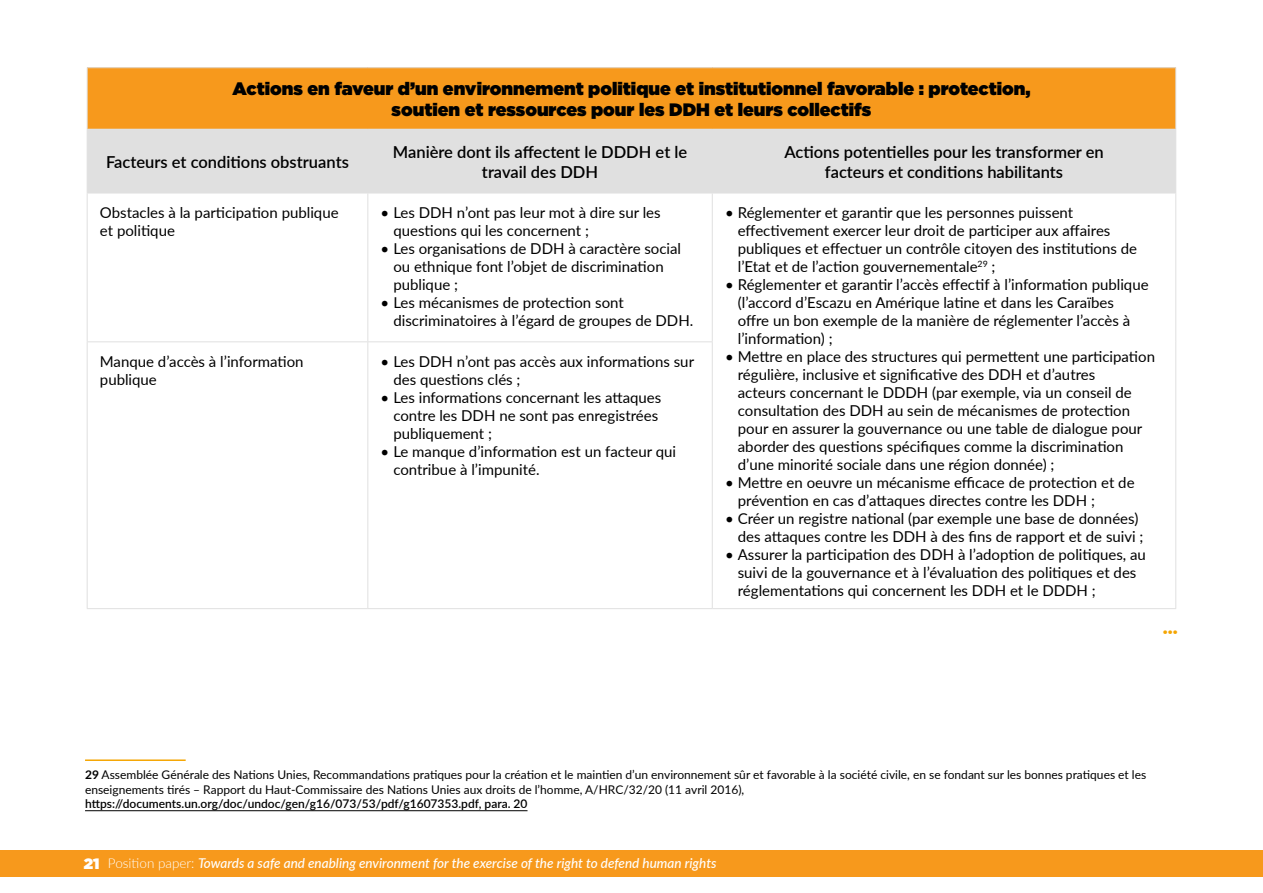
<style>
.page{position:relative;width:1263px;height:893px;background:#fff}
.page>*{position:absolute;margin:0;border:0;box-sizing:border-box;transform-origin:0 0}
.t1{font:900 21px "Lato";color:#f5a603}
.t2{font:900 18px "Gotham";color:#000}
.t3{font:600 16.5px "Lato";color:#000}
.t4{font:15px/18px "Lato";color:#000}
.t5{font:italic 500 13.5px "Lato";color:#fff}
.t6{font:12px/14.4px "Lato";color:#000}
.t7{font:600 12px "Lato";color:#000}
.s1{font-weight:700}
.s2{font-family:"Gotham";font-weight:900;font-style:normal;font-size:15px}
.s3{font-weight:300;font-style:normal}
</style>
<div class="page">
<div style="left:0;top:851px;width:1263px;height:26px;background:#f7991c"></div>
<div style="left:87px;top:68px;width:1089px;height:61px;background:#f7991c"></div>
<div style="left:88px;top:130px;width:1087px;height:63px;background:#e0e0e0"></div>
<hr style="left:87px;top:67px;width:281px;height:1px;background:#e0e0e0">
<hr style="left:87px;top:68px;width:1px;height:61px;background:#e0e0e0">
<hr style="left:368px;top:67px;width:344px;height:1px;background:#e0e0e0">
<hr style="left:712px;top:67px;width:464px;height:1px;background:#e0e0e0">
<hr style="left:1175px;top:68px;width:1px;height:61px;background:#e0e0e0">
<hr style="left:87px;top:129px;width:281px;height:1px;background:#e0e0e0">
<hr style="left:87px;top:130px;width:1px;height:63px;background:#e0e0e0">
<hr style="left:368px;top:129px;width:344px;height:1px;background:#e0e0e0">
<hr style="left:367px;top:130px;width:1px;height:63px;background:#e0e0e0">
<hr style="left:712px;top:129px;width:464px;height:1px;background:#e0e0e0">
<hr style="left:712px;top:130px;width:1px;height:63px;background:#e0e0e0">
<hr style="left:1175px;top:130px;width:1px;height:63px;background:#e0e0e0">
<hr style="left:87px;top:193px;width:281px;height:1px;background:#e0e0e0">
<hr style="left:87px;top:193px;width:1px;height:148px;background:#e0e0e0">
<hr style="left:368px;top:193px;width:344px;height:1px;background:#e0e0e0">
<hr style="left:367px;top:193px;width:1px;height:148px;background:#e0e0e0">
<hr style="left:712px;top:193px;width:464px;height:1px;background:#e0e0e0">
<hr style="left:712px;top:193px;width:1px;height:148px;background:#e0e0e0">
<hr style="left:1175px;top:193px;width:1px;height:149px;background:#e0e0e0">
<hr style="left:87px;top:341px;width:281px;height:1px;background:#e0e0e0">
<hr style="left:87px;top:342px;width:1px;height:266px;background:#e0e0e0">
<hr style="left:368px;top:341px;width:345px;height:1px;background:#e0e0e0">
<hr style="left:367px;top:342px;width:1px;height:266px;background:#e0e0e0">
<hr style="left:712px;top:342px;width:1px;height:266px;background:#e0e0e0">
<hr style="left:1175px;top:342px;width:1px;height:266px;background:#e0e0e0">
<hr style="left:87px;top:608px;width:281px;height:1px;background:#e0e0e0">
<hr style="left:368px;top:608px;width:344px;height:1px;background:#e0e0e0">
<hr style="left:712px;top:608px;width:464px;height:1px;background:#e0e0e0">
<hr style="left:85px;top:810px;width:442px;height:1px;background:#000">
<hr style="left:85px;top:759px;width:101px;height:2px;background:#f5a603">
<p class="t2" style="left:232px;top:76px;width:799px">Actions en faveur d’un environnement politique et institutionnel favorable : protection,</p>
<p class="t2" style="left:392px;top:97px;width:481px">soutien et ressources pour les DDH et leurs collectifs</p>
<p class="t3" style="left:106px;top:150px;width:244px">Facteurs et conditions obstruants</p>
<p class="t3" style="left:393px;top:140px;width:296px">Manière dont ils affectent le DDDH et le</p>
<p class="t3" style="left:482px;top:160px;width:118px">travail des DDH</p>
<p class="t3" style="left:784px;top:140px;width:321px">Actions potentielles pour les transformer en</p>
<p class="t3" style="left:825px;top:160px;width:240px">facteurs et conditions habilitants</p>
<p class="t4" style="left:100px;top:203px;width:240px">Obstacles à la participation publique et politique</p>
<p class="t4" style="left:393px;top:203px;width:269px;text-indent:-13px">• Les DDH n’ont pas leur mot à dire sur les questions qui les concernent ;</p>
<p class="t4" style="left:393px;top:239px;width:289px;text-indent:-13px">• Les organisations de DDH à caractère social ou ethnique font l’objet de discrimination publique ;</p>
<p class="t4" style="left:393px;top:293px;width:301px;text-indent:-13px">• Les mécanismes de protection sont discriminatoires à l’égard de groupes de DDH.</p>
<p class="t4" style="left:100px;top:352px;width:205px">Manque d’accès à l’information publique</p>
<p class="t4" style="left:393px;top:352px;width:302px;text-indent:-13px">• Les DDH n’ont pas accès aux informations sur des questions clés ;</p>
<p class="t4" style="left:393px;top:388px;width:270px;text-indent:-13px">• Les informations concernant les attaques contre les DDH ne sont pas enregistrées publiquement ;</p>
<p class="t4" style="left:393px;top:442px;width:284px;text-indent:-13px">• Le manque d’information est un facteur qui contribue à l’impunité.</p>
<p class="t4" style="left:738px;top:203px;width:401px;text-indent:-13px">• Réglementer et garantir que les personnes puissent effectivement exercer leur droit de participer aux affaires publiques et effectuer un contrôle citoyen des institutions de l’Etat et de l’action gouvernementale<sup>29</sup> ;</p>
<p class="t4" style="left:738px;top:275px;width:412px;text-indent:-13px">• Réglementer et garantir l’accès effectif à l’information publique (l’accord d’Escazu en Amérique latine et dans les Caraïbes offre un bon exemple de la manière de réglementer l’accès à l’information) ;</p>
<p class="t4" style="left:738px;top:347px;width:419px;text-indent:-13px">• Mettre en place des structures qui permettent une participation régulière, inclusive et significative des DDH et d’autres<br>acteurs concernant le DDDH (par exemple, via un conseil de consultation des DDH au sein de mécanismes de protection pour en assurer la gouvernance ou une table de dialogue pour aborder des questions spécifiques comme la discrimination d’une minorité sociale dans une région donnée) ;</p>
<p class="t4" style="left:738px;top:473px;width:398px;text-indent:-13px">• Mettre en oeuvre un mécanisme efficace de protection et de prévention en cas d’attaques directes contre les DDH ;</p>
<p class="t4" style="left:738px;top:509px;width:407px;text-indent:-13px">• Créer un registre national (par exemple une base de données) des attaques contre les DDH à des fins de rapport et de suivi ;</p>
<p class="t4" style="left:738px;top:545px;width:410px;text-indent:-13px">• Assurer la participation des DDH à l’adoption de politiques, au suivi de la gouvernance et à l’évaluation des politiques et des réglementations qui concernent les DDH et le DDDH ;</p>
<p class="t1" style="left:1163px;top:611px;width:17px">...</p>
<p class="t6" style="left:85px;top:767px;width:1063px"><span class="s1">29</span> Assemblée Générale des Nations Unies, Recommandations pratiques pour la création et le maintien d’un environnement sûr et favorable à la société civile, en se fondant sur les bonnes pratiques et les enseignements tirés – Rapport du Haut-Commissaire des Nations Unies aux droits de l’homme, A/HRC/32/20 (11 avril 2016),</p>
<p class="t7" style="left:85px;top:795px;width:444px">https://documents.un.org/doc/undoc/gen/g16/073/53/pdf/g1607353.pdf, para. 20</p>
<p class="t5" style="left:84px;top:853px;width:634px"><span class="s2">21</span> <span class="s3">Position paper:</span> Towards a safe and enabling environment for the exercise of the right to defend human rights</p>
</div>
